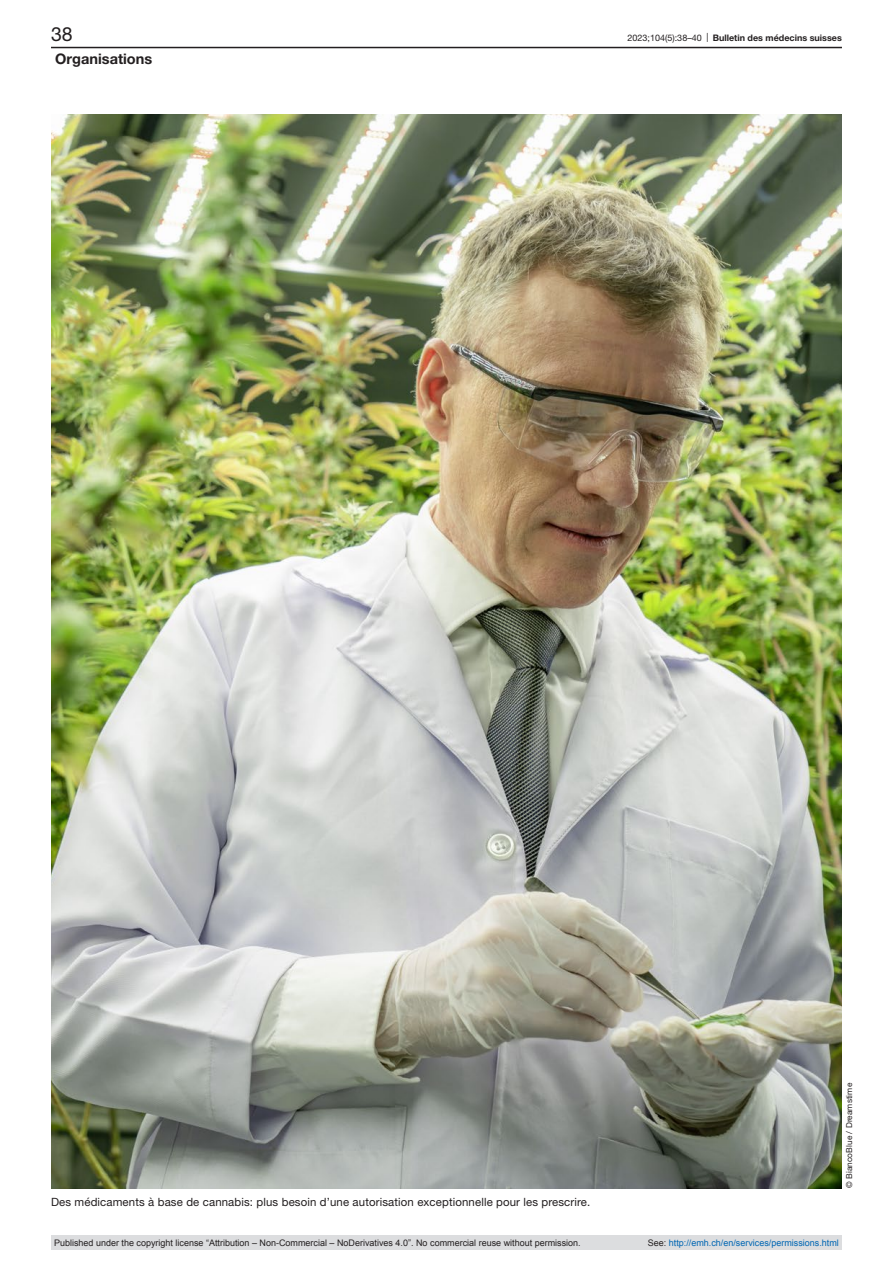
<style>
.page{position:relative;width:893px;height:1263px;background:#fff}
.page>*{position:absolute;margin:0;border:0;box-sizing:border-box;transform-origin:0 0}
.t1{font:19.5px "Helvetica Neue LT Pro";color:#231f20}
.t2{font:700 14.55px "Helvetica Neue LT Pro";color:#231f20}
.figure-caption{font:11.4px "Helvetica Neue LT Pro";letter-spacing:.01em;color:#231f20}
.t3{font:9px "Arial";color:#231f20}
.t4{font:9px "Arial";color:#0066b3}
.t5{font:700 9px "Helvetica Neue LT Pro";color:#231f20}
.credits{font:8.25px "Helvetica Neue LT Pro";letter-spacing:.01em;color:#231f20}
.s1{font-weight:400}
.s2{color:#231f20}
</style>
<div class="page">
<img style="left:51px;top:115px;width:791px;height:1073px">
<hr style="left:51px;top:47px;width:791px;height:1px;background:#231f20">
<div style="left:51px;top:1235px;width:791px;height:15px;background:#dcdddf"></div>
<h1 class="t1" style="left:51px;top:22px;width:23px">38</h1>
<p class="t5" style="left:628px;top:32px;width:216px"><span class="s1">2023;104(5):38–40 |</span> Bulletin des médecins suisses</p>
<h2 class="t2" style="left:55px;top:49px;width:98px">Organisations</h2>
<p class="figure-caption" style="left:51px;top:1195px;width:541px">Des médicaments à base de cannabis: plus besoin d’une autorisation exceptionnelle pour les prescrire.</p>
<p class="credits" style="left:844px;top:1188px;width:107px;rotate:-90deg">© BiancoBlue / Dreamstime</p>
<p class="t3" style="left:54px;top:1237px;width:528px">Published under the copyright license “Attribution – Non-Commercial – NoDerivatives 4.0”. No commercial reuse without permission.</p>
<p class="t4" style="left:648px;top:1237px;width:193px"><span class="s2">See:</span> http://emh.ch/en/services/permissions.html</p>
</div>
